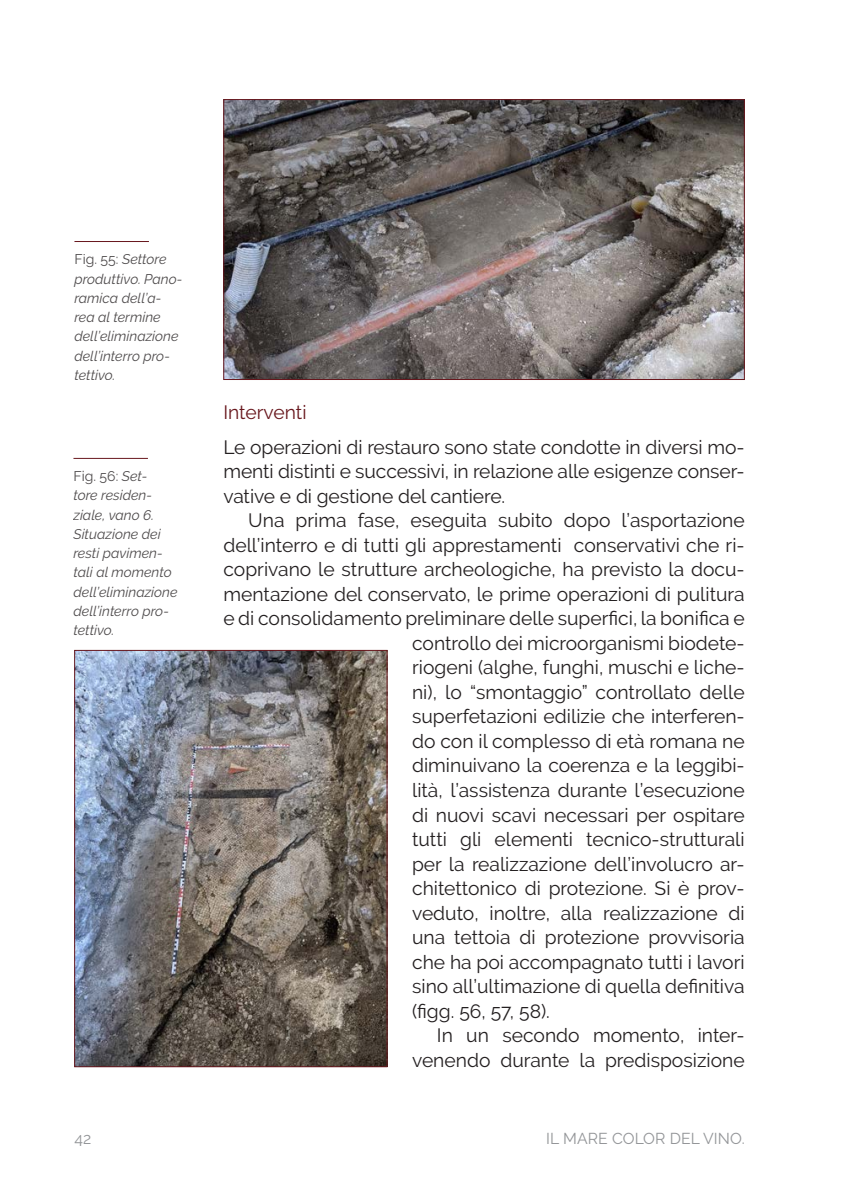
<style>
.page{position:relative;width:844px;height:1191px;background:#fff}
.page>*{position:absolute;margin:0;border:0;box-sizing:border-box;transform-origin:0 0}
.No_Spacing{font:19.25px/24.5px "Raleway";color:#231f20;text-align:justify}
.No_Spacing-2{font:19.25px "Raleway";color:#68171d}
.t1{font:15.75px "Raleway";letter-spacing:.005em;color:#939598}
.t2{font:italic 14px/19.2px "Raleway";color:#231f20}
.s1{font-style:normal}
</style>
<div class="page">
<img style="left:225px;top:101px;width:517px;height:277px">
<div style="left:223px;top:99px;width:521px;height:281px;border:1px solid #68171d"></div>
<img style="left:76px;top:652px;width:309px;height:413px">
<div style="left:74px;top:650px;width:313px;height:417px;border:1px solid #68171d"></div>
<hr style="left:74px;top:241px;width:75px;height:1px;background:#68171d">
<hr style="left:73px;top:458px;width:75px;height:1px;background:#68171d">
<p class="t2" style="left:74px;top:250px;width:109px"><span class="s1">Fig. 55:</span> Settore produttivo. Pano&shy;ramica dell’a&shy;rea al termine dell’eliminazione dell’interro pro&shy;tettivo.</p>
<p class="t2" style="left:73px;top:466px;width:106px"><span class="s1">Fig. 56:</span> Set-<br>tore residen&shy;ziale, vano 6.<br>Situazione dei resti pavimen&shy;tali al momento dell’eliminazione dell’interro pro&shy;tettivo.</p>
<p class="No_Spacing-2" style="left:223px;top:401px;width:85px">Interventi</p>
<p class="No_Spacing" style="left:223px;top:435px;width:522px">Le operazioni di restauro sono state condotte in diversi mo&shy;menti distinti e successivi, in relazione alle esigenze conser&shy;vative e di gestione del cantiere.</p>
<p class="No_Spacing" style="left:248px;top:508px;width:498px">Una prima fase, eseguita subito dopo l’asportazione</p>
<p class="No_Spacing" style="left:223px;top:533px;width:522px">dell’interro e di tutti gli apprestamenti conservativi che ri-</p>
<p class="No_Spacing" style="left:223px;top:557px;width:522px">coprivano le strutture archeologiche, ha previsto la docu-</p>
<p class="No_Spacing" style="left:223px;top:582px;width:522px">mentazione del conservato, le prime operazioni di pulitura</p>
<p class="No_Spacing" style="left:223px;top:606px;width:522px">e di consolidamento preliminare delle superfici, la bonifica e</p>
<p class="No_Spacing" style="left:412px;top:631px;width:334px">controllo dei microorganismi biodete-</p>
<p class="No_Spacing" style="left:412px;top:655px;width:334px">riogeni (alghe, funghi, muschi e liche-</p>
<p class="No_Spacing" style="left:412px;top:680px;width:334px">ni), lo “smontaggio” controllato delle</p>
<p class="No_Spacing" style="left:412px;top:704px;width:334px">superfetazioni edilizie che interferen-</p>
<p class="No_Spacing" style="left:412px;top:729px;width:334px">do con il complesso di età romana ne</p>
<p class="No_Spacing" style="left:412px;top:753px;width:334px">diminuivano la coerenza e la leggibi-</p>
<p class="No_Spacing" style="left:412px;top:778px;width:334px">lità, l’assistenza durante l’esecuzione</p>
<p class="No_Spacing" style="left:412px;top:802px;width:334px">di nuovi scavi necessari per ospitare</p>
<p class="No_Spacing" style="left:412px;top:827px;width:334px">tutti gli elementi tecnico-strutturali</p>
<p class="No_Spacing" style="left:412px;top:851px;width:334px">per la realizzazione dell’involucro ar-</p>
<p class="No_Spacing" style="left:412px;top:876px;width:334px">chitettonico di protezione. Si è prov-</p>
<p class="No_Spacing" style="left:412px;top:900px;width:334px">veduto, inoltre, alla realizzazione di</p>
<p class="No_Spacing" style="left:412px;top:925px;width:334px">una tettoia di protezione provvisoria</p>
<p class="No_Spacing" style="left:412px;top:949px;width:334px">che ha poi accompagnato tutti i lavori</p>
<p class="No_Spacing" style="left:412px;top:974px;width:334px">sino all’ultimazione di quella definitiva</p>
<p class="No_Spacing" style="left:412px;top:998px;width:139px">(figg. 56, 57, 58).</p>
<p class="No_Spacing" style="left:412px;top:1023px;width:334px;text-align:right">In un secondo momento, inter&shy;venendo durante la predisposizione</p>
<p class="t1" style="left:74px;top:1129px;width:18px">42</p>
<p class="t1" style="left:546px;top:1129px;width:200px">IL MARE COLOR DEL VINO.</p>
</div>
